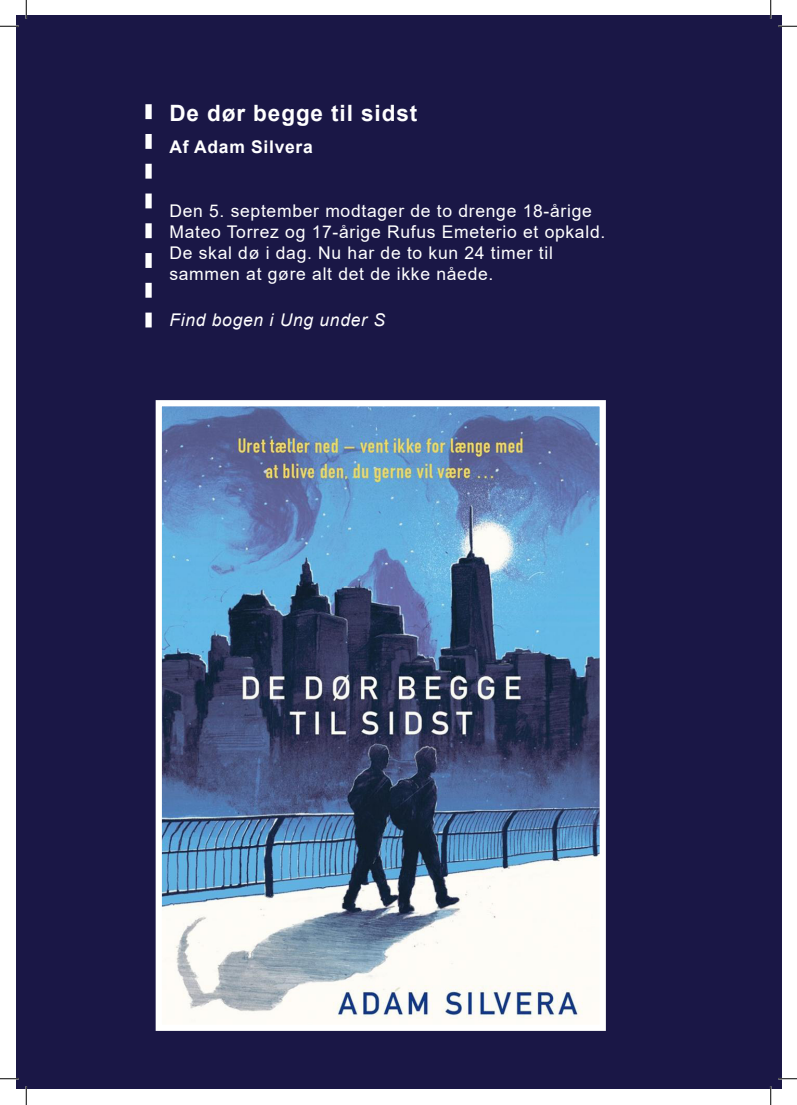
<style>
.page{position:relative;width:797px;height:1105px;background:#fff}
.page>*{position:absolute;margin:0;border:0;box-sizing:border-box;transform-origin:0 0}
.Body_Text{font:700 22.5px "Arial";letter-spacing:.04em;color:#fff}
.Body_Text-2{font:17.5px/21px "Arial";letter-spacing:.04em;color:#fff}
.Body_Text-3{font:italic 17.5px "Arial";letter-spacing:.04em;color:#fff}
.Body_Text-4{font:700 17.5px "Arial";letter-spacing:.04em;color:#fff}
</style>
<div class="page">
<div style="left:16px;top:16px;width:765px;height:1073px;background:#1a1746"></div>
<svg style="left:145px;top:104px;width:7px;height:223px"></svg>
<img style="left:163px;top:407px;width:436px;height:617px">
<div style="left:156px;top:400px;width:450px;height:631px;border:6px solid #fff"></div>
<svg style="left:0;top:25px;width:19px;height:2px"></svg>
<svg style="left:778px;top:25px;width:19px;height:2px"></svg>
<svg style="left:0;top:1078px;width:19px;height:1px"></svg>
<svg style="left:778px;top:1078px;width:19px;height:1px"></svg>
<svg style="left:25px;top:0;width:2px;height:19px"></svg>
<svg style="left:25px;top:1086px;width:2px;height:19px"></svg>
<svg style="left:770px;top:0;width:1px;height:19px"></svg>
<svg style="left:770px;top:1086px;width:1px;height:19px"></svg>
<p class="Body_Text" style="left:169px;top:97px;width:249px">De dør begge til sidst</p>
<p class="Body_Text-4" style="left:169px;top:134px;width:145px">Af Adam Silvera</p>
<p class="Body_Text-2" style="left:169px;top:200px;width:437px">Den 5. september modtager de to drenge 18-årige Mateo Torrez og 17-årige Rufus Emeterio et opkald.<br>De skal dø i dag. Nu har de to kun 24 timer til sammen at gøre alt det de ikke nåede.</p>
<p class="Body_Text-3" style="left:169px;top:309px;width:217px">Find bogen i Ung under S</p>
</div>
